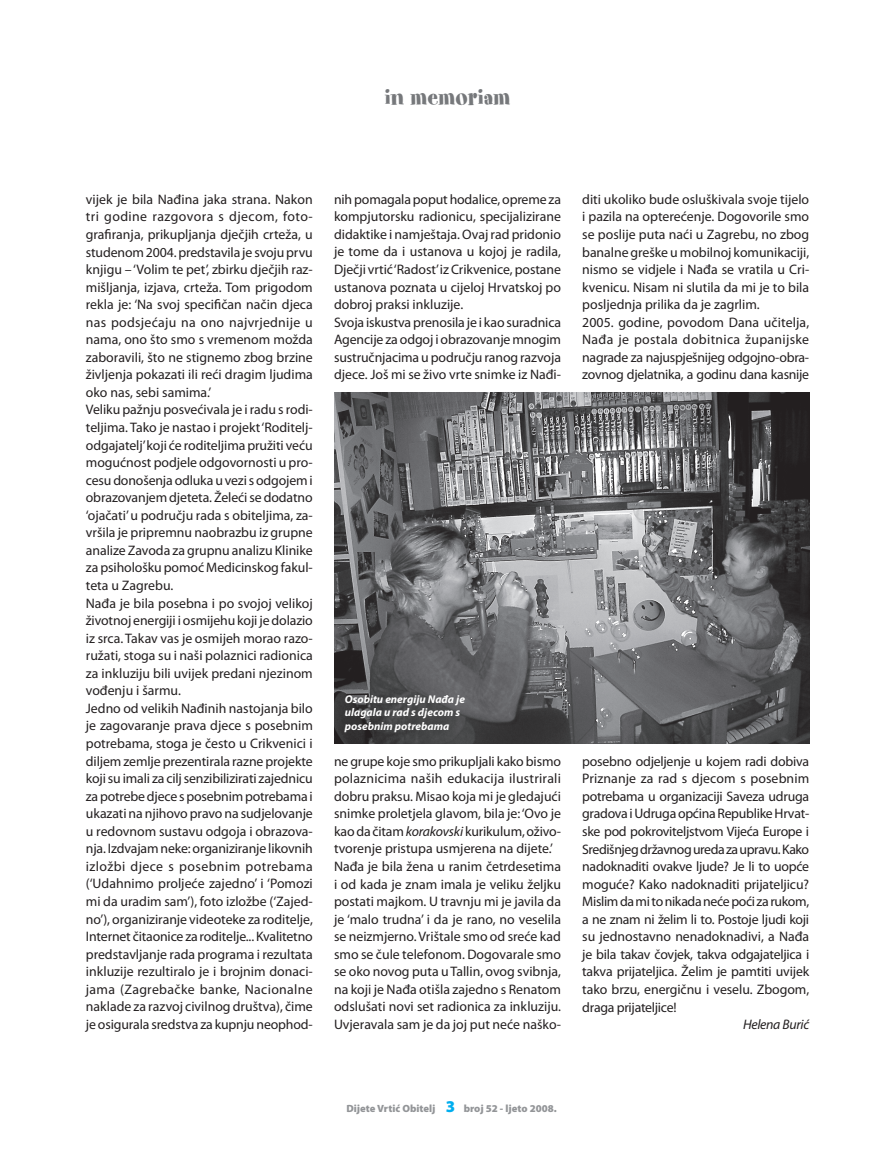
<style>
.page{position:relative;width:893px;height:1171px;background:#fff}
.page>*{position:absolute;margin:0;border:0;box-sizing:border-box;transform-origin:0 0}
.t1{font:27px "Spumoni LP";letter-spacing:.01em;color:#76787b}
.t2{font:13.8px/17.5px "Myriad Pro";color:#231f20}
.t3{font:italic 13.8px "Myriad Pro";letter-spacing:-.02em;color:#231f20}
.t4{font:italic 700 11.25px/13.5px "Myriad Pro";color:#fff}
.t5{font:900 10.5px "Myriad Pro";color:#939598}
.s1{font-style:italic}
.s2{font-size:16.5px;color:#00aeef}
</style>
<div class="page">
<img style="left:334px;top:393px;width:475px;height:350px">
<h1 class="t1" style="left:385px;top:83px;width:127px">in memoriam</h1>
<p class="t2" style="left:86px;top:191px;width:228px">vijek je bila Nađina jaka strana. Nakon tri godine razgovora s djecom, foto&shy;grafiranja, prikupljanja dječjih crteža, u studenom 2004. predstavila je svoju prvu knjigu – ‘Volim te pet’, zbirku dječjih raz&shy;mišljanja, izjava, crteža. Tom prigodom rekla je: ‘Na svoj specifičan način djeca nas podsjećaju na ono najvrjednije u nama, ono što smo s vremenom možda zaboravili, što ne stignemo zbog brzine življenja pokazati ili reći dragim ljudima oko nas, sebi samima.’<br>Veliku pažnju posvećivala je i radu s rodi&shy;teljima. Tako je nastao i projekt ‘Roditelj&shy;odgajatelj’ koji će roditeljima pružiti veću mogućnost podjele odgovornosti u pro&shy;cesu donošenja odluka u vezi s odgojem i obrazovanjem djeteta. Želeći se dodatno ‘ojačati’ u području rada s obiteljima, za&shy;vršila je pripremnu naobrazbu iz grupne analize Zavoda za grupnu analizu Klinike za psihološku pomoć Medicinskog fakul&shy;teta u Zagrebu.<br>Nađa je bila posebna i po svojoj velikoj životnoj energiji i osmijehu koji je dolazio iz srca. Takav vas je osmijeh morao razo&shy;ružati, stoga su i naši polaznici radionica za inkluziju bili uvijek predani njezinom vođenju i šarmu.<br>Jedno od velikih Nađinih nastojanja bilo je zagovaranje prava djece s posebnim potrebama, stoga je često u Crikvenici i diljem zemlje prezentirala razne projekte koji su imali za cilj senzibilizirati zajednicu za potrebe djece s posebnim potrebama i ukazati na njihovo pravo na sudjelovanje u redovnom sustavu odgoja i obrazova&shy;nja. Izdvajam neke: organiziranje likovnih izložbi djece s posebnim potrebama (‘Udahnimo proljeće zajedno’ i ‘Pomozi mi da uradim sam’), foto izložbe (‘Zajed&shy;no’), organiziranje videoteke za roditelje, Internet čitaonice za roditelje... Kvalitetno predstavljanje rada programa i rezultata inkluzije rezultiralo je i brojnim donaci&shy;jama (Zagrebačke banke, Nacionalne naklade za razvoj civilnog društva), čime je osigurala sredstva za kupnju neophod-</p>
<p class="t2" style="left:334px;top:191px;width:228px">nih pomagala poput hodalice, opreme za kompjutorsku radionicu, specijalizirane didaktike i namještaja. Ovaj rad pridonio je tome da i ustanova u kojoj je radila, Dječji vrtić ‘Radost’ iz Crikvenice, postane ustanova poznata u cijeloj Hrvatskoj po dobroj praksi inkluzije.<br>Svoja iskustva prenosila je i kao suradnica Agencije za odgoj i obrazovanje mnogim sustručnjacima u području ranog razvoja djece. Još mi se živo vrte snimke iz Nađi-</p>
<p class="t4" style="left:345px;top:693px;width:122px">Osobitu energiju Nađa je ulagala u rad s djecom s posebnim potrebama</p>
<p class="t2" style="left:334px;top:753px;width:228px">ne grupe koje smo prikupljali kako bismo polaznicima naših edukacija ilustrirali dobru praksu. Misao koja mi je gledajući snimke proletjela glavom, bila je: ‘Ovo je kao da čitam <span class="s1">korakovski</span> kurikulum, oživo&shy;tvorenje pristupa usmjerena na dijete.’ Nađa je bila žena u ranim četrdesetima i od kada je znam imala je veliku željku postati majkom. U travnju mi je javila da je ‘malo trudna’ i da je rano, no veselila se neizmjerno. Vrištale smo od sreće kad smo se čule telefonom. Dogovarale smo se oko novog puta u Tallin, ovog svibnja, na koji je Nađa otišla zajedno s Renatom odslušati novi set radionica za inkluziju.<br>Uvjeravala sam je da joj put neće naško-</p>
<p class="t2" style="left:582px;top:191px;width:228px">diti ukoliko bude osluškivala svoje tijelo i pazila na opterećenje. Dogovorile smo se poslije puta naći u Zagrebu, no zbog banalne greške u mobilnoj komunikaciji, nismo se vidjele i Nađa se vratila u Cri&shy;kvenicu. Nisam ni slutila da mi je to bila posljednja prilika da je zagrlim.<br>2005. godine, povodom Dana učitelja, Nađa je postala dobitnica županijske nagrade za najuspješnijeg odgojno-obra&shy;zovnog djelatnika, a godinu dana kasnije</p>
<p class="t2" style="left:582px;top:753px;width:228px;text-align:justify">posebno odjeljenje u kojem radi dobiva Priznanje za rad s djecom s posebnim potrebama u organizaciji Saveza udruga gradova i Udruga općina Republike Hrvat&shy;ske pod pokroviteljstvom Vijeća Europe i Središnjeg državnog ureda za upravu. Kako nadoknaditi ovakve ljude? Je li to uopće moguće? Kako nadoknaditi prijateljicu?<br>Mislim da mi to nikada neće poći za rukom, a ne znam ni želim li to. Postoje ljudi koji su jednostavno nenadoknadivi, a Nađa je bila takav čovjek, takva odgajateljica i takva prijateljica. Želim je pamtiti uvijek tako brzu, energičnu i veselu. Zbogom, draga prijateljice!</p>
<p class="t3" style="left:742px;top:1019px;width:68px">Helena Burić</p>
<p class="t5" style="left:346px;top:1102px;width:212px">Dijete Vrtić Obitelj <span class="s2">3</span> broj 52 - ljeto 2008.</p>
</div>
